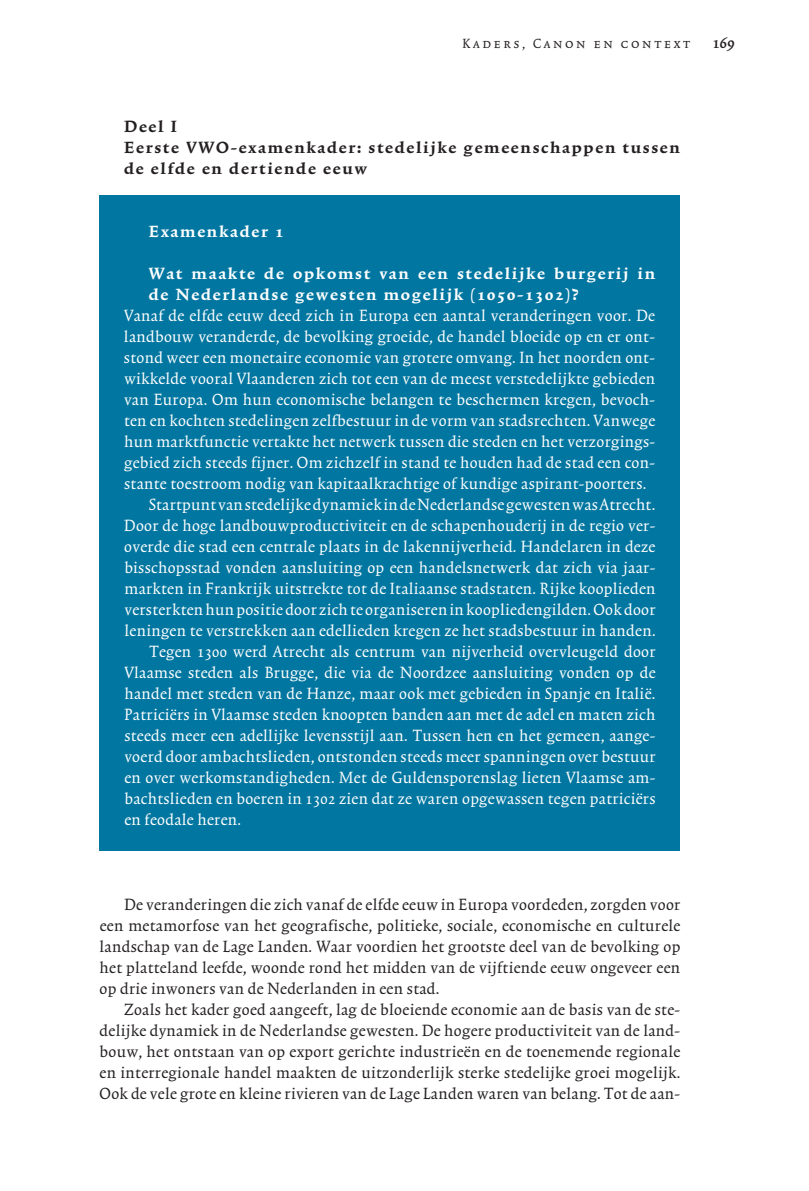
<style>
.page{position:relative;width:809px;height:1191px;background:#fff}
.page>*{position:absolute;margin:0;border:0;box-sizing:border-box;transform-origin:0 0}
.t1{font:19.25px "Trinite No 1 Rom Con";letter-spacing:.02em;color:#fff}
.t2{font:19.25px/21px "Trinite No 1 Rom Con";letter-spacing:.02em;color:#231f20;text-align:justify}
.t3{font:700 19.25px/42px "Trinite No 1";letter-spacing:.09em;color:#fff}
.t4{font:700 19.25px/21px "Trinite No 1";letter-spacing:.09em;color:#231f20}
.t5{font:15.75px "Trinite No 1 Rom Con Exp";letter-spacing:.17em;color:#231f20}
.s1{font-family:"Trinite No 1 Med Con";font-size:19.25px}
</style>
<div class="page">
<hr style="left:0;top:68px;width:1px;height:1123px;background:#c0d7e7">
<div style="left:99px;top:195px;width:581px;height:655px;background:#0076a0"></div>
<p class="t5" style="left:462px;top:35px;width:273px">Kaders, Canon en context <span class="s1">169</span></p>
<p class="t4" style="left:124px;top:117px;width:557px">Deel I<br>Eerste VWO-examenkader: stedelijke gemeenschappen tussen de elfde en dertiende eeuw</p>
<p class="t3" style="left:149px;top:211px;width:507px">Examenkader 1<br>Wat maakte de opkomst van een stedelijke burgerij in</p>
<p class="t3" style="left:149px;top:274px;width:431px">de Nederlandse gewesten mogelijk (1050-1302)?</p>
<p class="t1" style="left:124px;top:306px;width:532px">Vanaf de elfde eeuw deed zich in Europa een aantal veranderingen voor. De</p>
<p class="t1" style="left:124px;top:327px;width:532px">landbouw veranderde, de bevolking groeide, de handel bloeide op en er ont-</p>
<p class="t1" style="left:124px;top:348px;width:532px">stond weer een monetaire economie van grotere omvang. In het noorden ont-</p>
<p class="t1" style="left:124px;top:369px;width:532px">wikkelde vooral Vlaanderen zich tot een van de meest verstedelijkte gebieden</p>
<p class="t1" style="left:124px;top:390px;width:532px">van Europa. Om hun economische belangen te beschermen kregen, bevoch-</p>
<p class="t1" style="left:124px;top:411px;width:532px">ten en kochten stedelingen zelfbestuur in devorm van stadsrechten. Vanwege</p>
<p class="t1" style="left:124px;top:432px;width:532px">hun marktfunctie vertakte het netwerk tussen die steden en het verzorgings-</p>
<p class="t1" style="left:124px;top:453px;width:532px">gebied zich steeds fijner. Om zichzelf in stand te houden had de stad een con-</p>
<p class="t1" style="left:124px;top:474px;width:524px">stante toestroom nodig van kapitaalkrachtige of kundige aspirant-poorters.</p>
<p class="t1" style="left:149px;top:495px;width:508px">StartpuntvanstedelijkedynamiekindeNederlandsegewestenwasAtrecht.</p>
<p class="t1" style="left:124px;top:516px;width:532px">Door de hoge landbouwproductiviteit en de schapenhouderij in de regio ver-</p>
<p class="t1" style="left:124px;top:537px;width:532px">overde die stad een centrale plaats in de lakennijverheid. Handelaren in deze</p>
<p class="t1" style="left:124px;top:558px;width:532px">bisschopsstad vonden aansluiting op een handelsnetwerk dat zich via jaar-</p>
<p class="t1" style="left:124px;top:579px;width:532px">markten in Frankrijk uitstrekte tot de Italiaanse stadstaten. Rijke kooplieden</p>
<p class="t1" style="left:124px;top:600px;width:532px">versterktenhunpositiedoorzichteorganisereninkoopliedengilden.Ookdoor</p>
<p class="t1" style="left:124px;top:621px;width:532px">leningen te verstrekken aan edellieden kregen ze het stadsbestuur in handen.</p>
<p class="t1" style="left:149px;top:642px;width:507px">Tegen 1300 werd Atrecht als centrum van nijverheid overvleugeld door</p>
<p class="t1" style="left:124px;top:663px;width:532px">Vlaamse steden als Brugge, die via de Noordzee aansluiting vonden op de</p>
<p class="t1" style="left:124px;top:684px;width:532px">handel met steden van de Hanze, maar ook met gebieden in Spanje en Italië.</p>
<p class="t1" style="left:124px;top:705px;width:532px">Patriciërs in Vlaamse steden knoopten banden aan met de adel en maten zich</p>
<p class="t1" style="left:124px;top:726px;width:532px">steeds meer een adellijke levensstijl aan. Tussen hen en het gemeen, aange-</p>
<p class="t1" style="left:124px;top:747px;width:532px">voerd doorambachtslieden, ontstonden steeds meer spanningen over bestuur</p>
<p class="t1" style="left:124px;top:768px;width:532px">en over werkomstandigheden. Met de Guldensporenslag lieten Vlaamse am-</p>
<p class="t1" style="left:124px;top:789px;width:532px">bachtslieden en boeren in 1302 zien dat ze waren opgewassen tegen patriciërs</p>
<p class="t1" style="left:124px;top:810px;width:118px">en feodale heren.</p>
<p class="t2" style="left:99px;top:894px;width:582px;text-indent:25px">Deveranderingen diezich vanaf deelfdeeeuw in Europavoordeden,zorgden voor een metamorfose van het geografische, politieke, sociale, economische en culturele landschap van de Lage Landen. Waar voordien het grootste deel van de bevolking op het platteland leefde, woonde rond het midden van de vijftiende eeuw ongeveer een op drie inwoners van de Nederlanden in een stad.</p>
<p class="t2" style="left:100px;top:999px;width:582px;text-indent:25px">Zoals het kader goed aangeeft, lag de bloeiende economie aan de basis van de ste&shy;delijke dynamiek in de Nederlandse gewesten. De hogere productiviteit van de land&shy;bouw, het ontstaan van op export gerichte industrieën en de toenemende regionale en interregionale handel maakten de uitzonderlijk sterke stedelijke groei mogelijk.<br>Ook devele groteen kleinerivieren van deLageLanden waren van belang. Tot deaan-</p>
</div>
